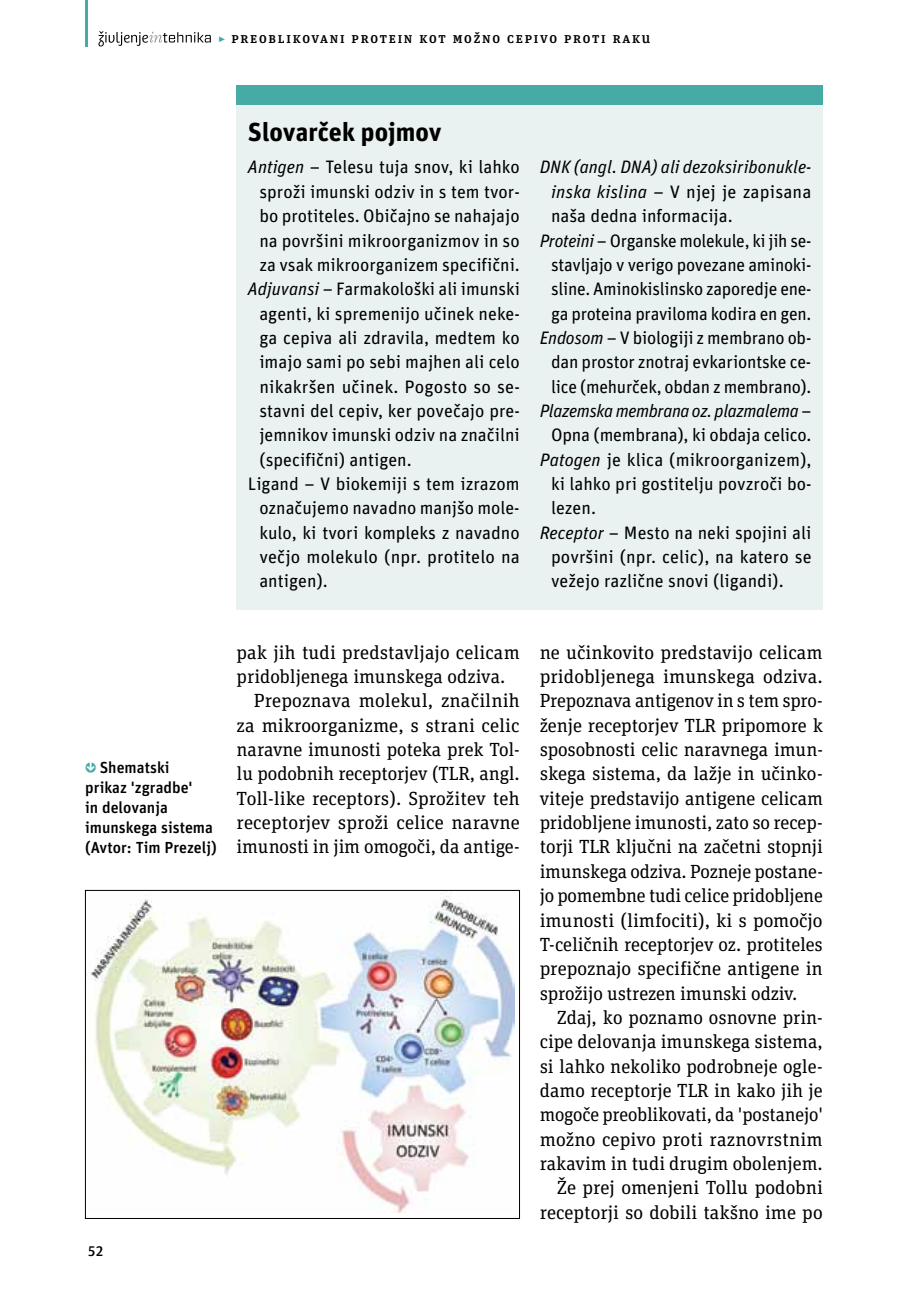
<style>
.page{position:relative;width:908px;height:1304px;background:#fff}
.page>*{position:absolute;margin:0;border:0;box-sizing:border-box;transform-origin:0 0}
.t1{font:700 26px "Unit Pro";color:#000}
.t2{font:19px/24.4px "Unit Slab Pro";color:#000;text-align:justify}
.t3{font:18px "Unit Pro";color:#000}
.t4{font:italic 18px "Unit Pro";color:#000}
.t5{font:italic 18px "Unit Pro";letter-spacing:-.02em;color:#000}
.t6{font:500 16px/20px "Unit Pro";color:#000}
.t7{font:500 14px "Unit Slab Pro";letter-spacing:.125em;color:#000}
.s1{color:#46aba4}
.s2{font-weight:700;color:#46aba4}
.s3{font-style:italic}
.s4{font-style:normal}
</style>
<div class="page">
<svg style="left:98px;top:31px;width:113px;height:15px"></svg>
<hr style="left:85px;top:0;width:3px;height:47px;background:#46aba4">
<div style="left:236px;top:105px;width:586px;height:505px;background:#eaf2f1"></div>
<div style="left:236px;top:85px;width:586px;height:20px;background:#46aba4"></div>
<img style="left:90px;top:896px;width:424px;height:317px">
<div style="left:85px;top:890px;width:434px;height:329px;border:1px solid #000"></div>
<p class="t7" style="left:218px;top:28px;width:433px"><span class="s1">▸</span> PREOBLIKOVANI PROTEIN KOT MOŽNO CEPIVO PROTI RAKU</p>
<p class="t6" style="left:85px;top:758px;width:133px"><span class="s2">↓</span> Shematski<br>prikaz 'zgradbe'<br>in delovanja imunskega sistema (Avtor: Tim Prezelj)</p>
<p class="t7" style="left:88px;top:1242px;width:16px">52</p>
<h1 class="t1" style="left:248px;top:115px;width:195px">Slovarček pojmov</h1>
<p class="t3" style="left:248px;top:156px;width:273px"><span class="s3">Antigen</span> – Telesu tuja snov, ki lahko</p>
<p class="t3" style="left:259px;top:180px;width:262px">sproži imunski odziv in s tem tvor-</p>
<p class="t3" style="left:259px;top:205px;width:262px">bo protiteles. Običajno se nahajajo</p>
<p class="t3" style="left:259px;top:229px;width:262px">na površini mikroorganizmov in so</p>
<p class="t3" style="left:259px;top:253px;width:262px">za vsak mikroorganizem specifični.</p>
<p class="t3" style="left:248px;top:278px;width:273px"><span class="s3">Adjuvansi</span> – Farmakološki ali imunski</p>
<p class="t3" style="left:259px;top:302px;width:262px">agenti, ki spremenijo učinek neke-</p>
<p class="t3" style="left:259px;top:326px;width:262px">ga cepiva ali zdravila, medtem ko</p>
<p class="t3" style="left:259px;top:351px;width:262px">imajo sami po sebi majhen ali celo</p>
<p class="t3" style="left:259px;top:375px;width:262px">nikakršen učinek. Pogosto so se-</p>
<p class="t3" style="left:259px;top:399px;width:262px">stavni del cepiv, ker povečajo pre-</p>
<p class="t3" style="left:259px;top:424px;width:262px">jemnikov imunski odziv na značilni</p>
<p class="t3" style="left:259px;top:448px;width:154px">(specifični) antigen.</p>
<p class="t3" style="left:248px;top:472px;width:273px">Ligand – V biokemiji s tem izrazom</p>
<p class="t3" style="left:259px;top:497px;width:262px">označujemo navadno manjšo mole-</p>
<p class="t3" style="left:259px;top:521px;width:262px">kulo, ki tvori kompleks z navadno</p>
<p class="t3" style="left:259px;top:545px;width:262px">večjo molekulo (npr. protitelo na</p>
<p class="t3" style="left:259px;top:570px;width:70px">antigen).</p>
<p class="t4" style="left:539px;top:156px;width:273px">DNK (angl. DNA) ali dezoksiribonukle-</p>
<p class="t3" style="left:550px;top:180px;width:262px"><span class="s3">inska kislina</span> – V njej je zapisana</p>
<p class="t3" style="left:550px;top:205px;width:183px">naša dedna informacija.</p>
<p class="t3" style="left:539px;top:229px;width:273px"><span class="s3">Proteini</span> – Organske molekule, ki jih se-</p>
<p class="t3" style="left:550px;top:253px;width:262px">stavljajo v verigo povezane aminoki-</p>
<p class="t3" style="left:550px;top:278px;width:262px">sline. Aminokislinsko zaporedje ene-</p>
<p class="t3" style="left:550px;top:302px;width:262px">ga proteina praviloma kodira en gen.</p>
<p class="t3" style="left:539px;top:326px;width:273px"><span class="s3">Endosom</span> – V biologiji z membrano ob-</p>
<p class="t3" style="left:550px;top:351px;width:262px">dan prostor znotraj evkariontske ce-</p>
<p class="t3" style="left:550px;top:375px;width:262px">lice (mehurček, obdan z membrano).</p>
<p class="t5" style="left:539px;top:400px;width:273px">Plazemska membrana oz. plazmalema <span class="s4">–</span></p>
<p class="t3" style="left:550px;top:424px;width:262px">Opna (membrana), ki obdaja celico.</p>
<p class="t3" style="left:539px;top:448px;width:273px"><span class="s3">Patogen</span> je klica (mikroorganizem),</p>
<p class="t3" style="left:550px;top:472px;width:262px">ki lahko pri gostitelju povzroči bo-</p>
<p class="t3" style="left:550px;top:497px;width:46px">lezen.</p>
<p class="t3" style="left:539px;top:521px;width:273px"><span class="s3">Receptor</span> – Mesto na neki spojini ali</p>
<p class="t3" style="left:550px;top:545px;width:262px">površini (npr. celic), na katero se</p>
<p class="t3" style="left:550px;top:570px;width:234px">vežejo različne snovi (ligandi).</p>
<p class="t2" style="left:236px;top:639px;width:284px">pak jih tudi predstavljajo celicam</p>
<p class="t2" style="left:236px;top:664px;width:270px">pridobljenega imunskega odziva.</p>
<p class="t2" style="left:253px;top:688px;width:267px">Prepoznava molekul, značilnih</p>
<p class="t2" style="left:236px;top:712px;width:284px">za mikroorganizme, s strani celic</p>
<p class="t2" style="left:236px;top:737px;width:284px">naravne imunosti poteka prek Tol-</p>
<p class="t2" style="left:236px;top:761px;width:284px">lu podobnih receptorjev (TLR, angl.</p>
<p class="t2" style="left:236px;top:785px;width:284px">Toll-like receptors). Sprožitev teh</p>
<p class="t2" style="left:236px;top:810px;width:284px">receptorjev sproži celice naravne</p>
<p class="t2" style="left:236px;top:834px;width:284px">imunosti in jim omogoči, da antige-</p>
<p class="t2" style="left:539px;top:639px;width:285px">ne učinkovito predstavijo celicam pridobljenega imunskega odziva.<br>Prepoznava antigenov in s tem spro&shy;ženje receptorjev TLR pripomore k sposobnosti celic naravnega imun&shy;skega sistema, da lažje in učinko&shy;viteje predstavijo antigene celicam pridobljene imunosti, zato so recep&shy;torji TLR ključni na začetni stopnji imunskega odziva. Pozneje postane&shy;jo pomembne tudi celice pridobljene imunosti (limfociti), ki s pomočjo T-celičnih receptorjev oz. protiteles prepoznajo specifične antigene in sprožijo ustrezen imunski odziv.</p>
<p class="t2" style="left:539px;top:1005px;width:285px;text-align:right">Zdaj, ko poznamo osnovne prin&shy;cipe delovanja imunskega sistema, si lahko nekoliko podrobneje ogle&shy;damo receptorje TLR in kako jih je mogoče preoblikovati, da 'postanejo' možno cepivo proti raznovrstnim rakavim in tudi drugim obolenjem.<br>Že prej omenjeni Tollu podobni receptorji so dobili takšno ime po</p>
</div>
